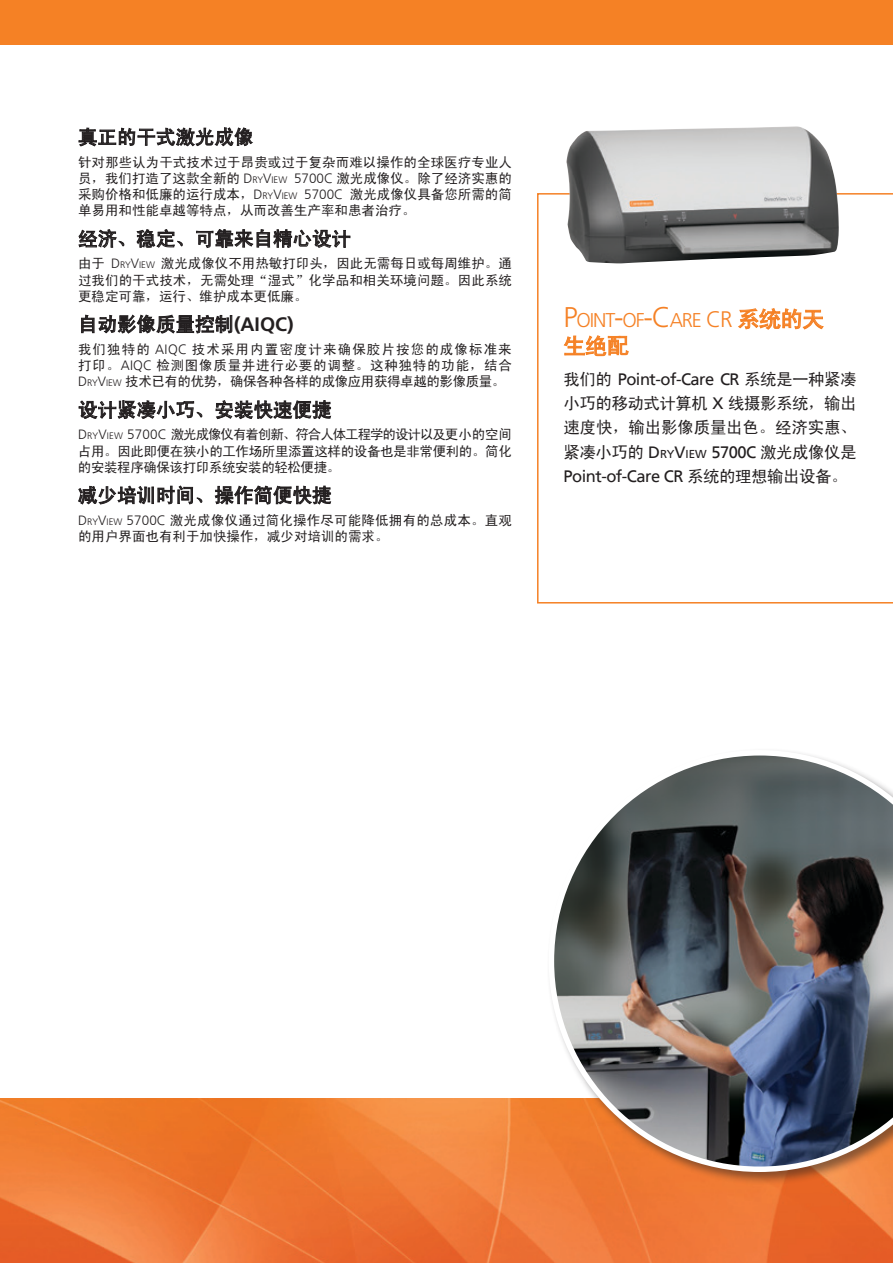
<style>
.page{position:relative;width:893px;height:1263px;background:#fff}
.page>*{position:absolute;margin:0;border:0;box-sizing:border-box;transform-origin:0 0}
.t1{font:22.5px "Sim Hei";color:#f58125}
.t2{font:300 19.95px "Frutiger";letter-spacing:-.055em;color:#f58125}
.t3{font:19.5px "Sim Hei";color:#231f20}
.t4{font:16.5px/24px "Sim Hei";letter-spacing:-.03em;color:#231f20}
.t5{font:16.5px "Frutiger 55 Roman";letter-spacing:-.03em;color:#231f20}
.t6{font:13.5px/16.2px "Sim Hei";color:#231f20;text-align:justify}
.s1{font-family:"Frutiger";font-weight:300}
.s2{font-family:"Frutiger";font-weight:300;font-size:9.45px}
.s3{font-family:"Frutiger 45";font-weight:300}
.s4{font-family:"Frutiger";font-weight:700}
.s5{font-size:28.5px}
.s6{font-size:22.5px}
.s7{font-family:"Sim Hei";font-weight:400;font-size:22.5px}
.s8{font-family:"Sim Hei"}
.s9{font-family:"Frutiger 55 Roman"}
.s10{font-family:"Frutiger"}
.s11{font-family:"Frutiger";font-size:11.55px}
</style>
<div class="page">
<svg style="left:537px;top:193px;width:356px;height:410px"></svg>
<img style="left:0;top:1098px;width:893px;height:165px">
<div style="left:0;top:0;width:893px;height:45px;background:#f58125"></div>
<svg style="left:78px;top:127px;width:175px;height:20px"></svg>
<svg style="left:78px;top:229px;width:47px;height:19px"></svg>
<svg style="left:136px;top:229px;width:47px;height:19px"></svg>
<svg style="left:196px;top:229px;width:155px;height:19px"></svg>
<svg style="left:81px;top:314px;width:151px;height:20px"></svg>
<svg style="left:78px;top:400px;width:125px;height:19px"></svg>
<svg style="left:215px;top:400px;width:117px;height:19px"></svg>
<svg style="left:78px;top:485px;width:125px;height:20px"></svg>
<svg style="left:215px;top:485px;width:117px;height:20px"></svg>
<svg style="left:738px;top:308px;width:86px;height:22px"></svg>
<svg style="left:563px;top:335px;width:66px;height:21px"></svg>
<img style="left:566px;top:126px;width:273px;height:137px">
<img style="left:0;top:1098px;width:32px;height:101px">
<div style="left:546px;top:747px;width:347px;height:438px;background:#231f20;opacity:.5"></div>
<img style="left:549px;top:750px;width:344px;height:422px">
<h3 class="t3" style="left:78px;top:127px;width:177px">真正的干式激光成像</h3>
<p class="t6" style="left:78px;top:154px;width:436px">针对那些认为干式技术过于昂贵或过于复杂而难以操作的全球医疗专业人员，我们打造了这款全新的 <span class="s1">D</span><span class="s2">RY</span><span class="s1">V</span><span class="s2">IEW</span> <span class="s3">5700C</span> 激光成像仪。除了经济实惠的采购价格和低廉的运行成本，<span class="s1">D</span><span class="s2">RY</span><span class="s1">V</span><span class="s2">IEW</span> <span class="s3">5700C</span> 激光成像仪具备您所需的简单易用和性能卓越等特点，从而改善生产率和患者治疗。</p>
<h3 class="t3" style="left:78px;top:229px;width:274px">经济、稳定、可靠来自精心设计</h3>
<p class="t6" style="left:78px;top:255px;width:436px">由于 <span class="s1">D</span><span class="s2">RY</span><span class="s1">V</span><span class="s2">IEW</span> 激光成像仪不用热敏打印头，因此无需每日或每周维护。通过我们的干式技术，无需处理“湿式”化学品和相关环境问题。因此系统更稳定可靠，运行、维护成本更低廉。</p>
<h3 class="t3" style="left:78px;top:314px;width:217px">自动影像质量控制<span class="s4">(AIQC)</span></h3>
<p class="t6" style="left:78px;top:341px;width:435px">我们独特的 <span class="s3">AIQC</span> 技术采用内置密度计来确保胶片按您的成像标准来打印。<span class="s3">AIQC</span> 检测图像质量并进行必要的调整。这种独特的功能，结合<span class="s1">D</span><span class="s2">RY</span><span class="s1">V</span><span class="s2">IEW</span> 技术已有的优势，确保各种各样的成像应用获得卓越的影像质量。</p>
<h3 class="t3" style="left:78px;top:400px;width:255px">设计紧凑小巧、安装快速便捷</h3>
<p class="t6" style="left:78px;top:426px;width:436px"><span class="s1">D</span><span class="s2">RY</span><span class="s1">V</span><span class="s2">IEW</span> <span class="s3">5700C</span> 激光成像仪有着创新、符合人体工程学的设计以及更小的空间占用。因此即便在狭小的工作场所里添置这样的设备也是非常便利的。简化的安装程序确保该打印系统安装的轻松便捷。</p>
<h3 class="t3" style="left:78px;top:485px;width:255px">减少培训时间、操作简便快捷</h3>
<p class="t6" style="left:78px;top:512px;width:435px"><span class="s1">D</span><span class="s2">RY</span><span class="s1">V</span><span class="s2">IEW</span> <span class="s3">5700C</span> 激光成像仪通过简化操作尽可能降低拥有的总成本。直观的用户界面也有利于加快操作，减少对培训的需求。</p>
<h2 class="t2" style="left:563px;top:309px;width:262px"><span class="s5">P</span>OINT<span class="s5">-</span>OF<span class="s5">-C</span>ARE <span class="s6">CR</span> <span class="s7">系统的天</span></h2>
<h1 class="t1" style="left:563px;top:335px;width:67px">生绝配</h1>
<p class="t5" style="left:563px;top:369px;width:295px"><span class="s8">我们的</span> Point-of-Care CR <span class="s8">系统是一种紧凑</span></p>
<p class="t4" style="left:563px;top:391px;width:295px">小巧的移动式计算机 <span class="s9">X</span> 线摄影系统，输出速度快，输出影像质量出色。经济实惠、</p>
<p class="t4" style="left:563px;top:440px;width:295px">紧凑小巧的 <span class="s10">D</span><span class="s11">RY</span><span class="s10">V</span><span class="s11">IEW</span> <span class="s9">5700C</span> 激光成像仪是</p>
<p class="t5" style="left:563px;top:467px;width:286px">Point-of-Care CR <span class="s8">系统的理想输出设备。</span></p>
</div>
